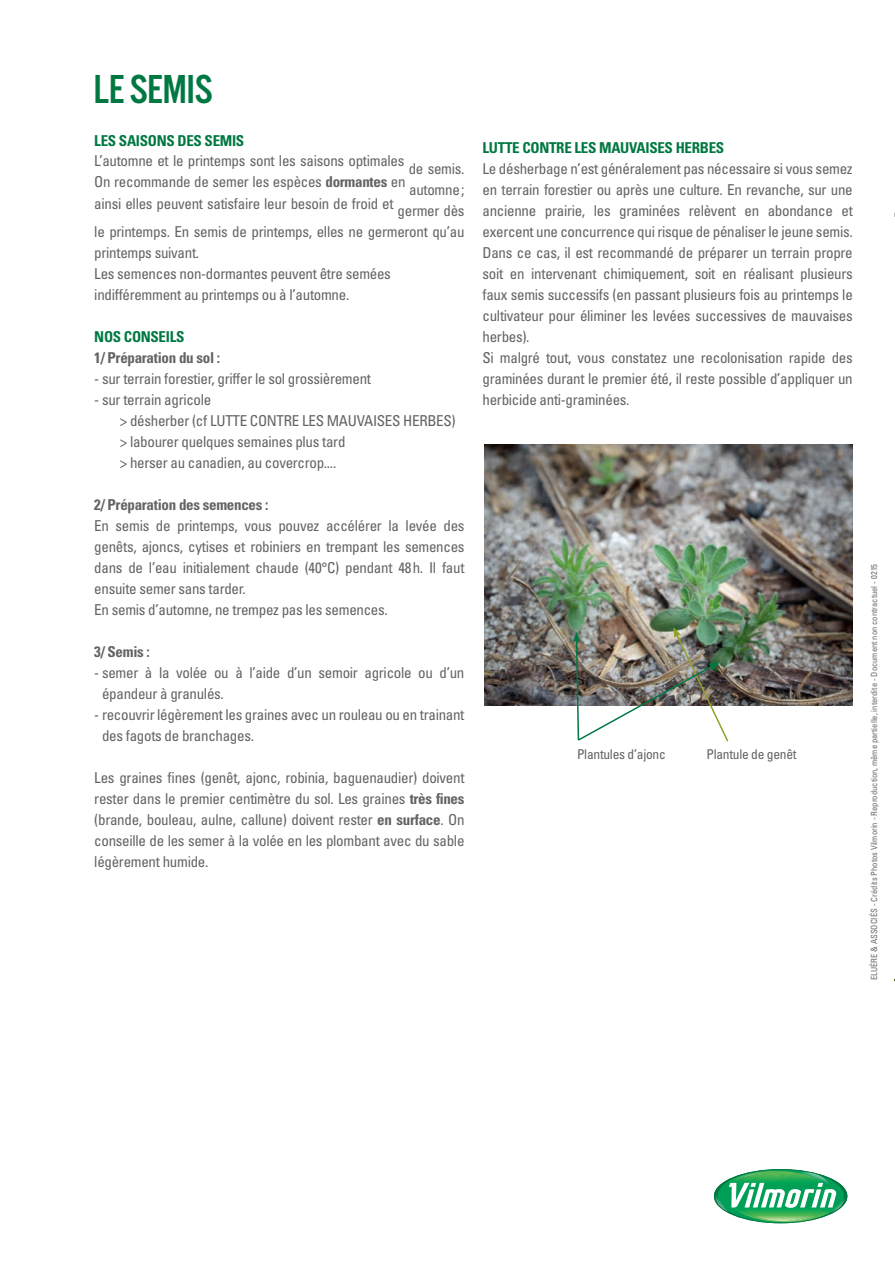
<style>
.page{position:relative;width:895px;height:1264px;background:#fff}
.page>*{position:absolute;margin:0;border:0;box-sizing:border-box;transform-origin:0 0}
.t1{font:42px "Alternate Got No 3 D";letter-spacing:-.01em;color:#007842}
.t2{font:condensed 15px/21px "Univers";letter-spacing:-.02em;color:#636366}
.t3{font:700 condensed 15px "Univers";letter-spacing:-.02em;color:#007842}
.t4{font:700 condensed 15px "Univers";letter-spacing:-.02em;color:#636366}
.t5{font:condensed 13.5px "Univers";letter-spacing:-.02em;color:#636366}
.t6{font:condensed 8.55px "Univers";color:#6c6d70}
.s1{font-weight:700}
</style>
<div class="page">
<img style="left:484px;top:444px;width:368px;height:261px">
<img style="left:572px;top:627px;width:157px;height:115px">
<svg style="left:713px;top:1168px;width:134px;height:55px"></svg>
<img style="left:823px;top:1178px;width:15px;height:40px">
<img style="left:715px;top:1188px;width:2px;height:17px">
<img style="left:843px;top:1186px;width:2px;height:20px">
<img style="left:842px;top:1186px;width:1px;height:21px">
<img style="left:823px;top:1186px;width:19px;height:26px">
<img style="left:720px;top:1170px;width:66px;height:43px">
<img style="left:728px;top:1171px;width:85px;height:50px">
<img style="left:745px;top:1209px;width:78px;height:11px">
<img style="left:786px;top:1172px;width:45px;height:10px">
<img style="left:717px;top:1187px;width:20px;height:25px">
<img style="left:726px;top:1189px;width:13px;height:22px">
<img style="left:731px;top:1172px;width:2px;height:10px">
<img style="left:733px;top:1172px;width:50px;height:10px">
<svg style="left:728px;top:1182px;width:108px;height:27px"></svg>
<h1 class="t1" style="left:93px;top:68px;width:121px">LE SEMIS</h1>
<p class="t3" style="left:94px;top:131px;width:151px">LES SAISONS DES SEMIS</p>
<p class="t2" style="left:94px;top:149px;width:313px;line-height:21.5px;text-align:justify">L’automne et le printemps sont les saisons optimales On recommande de semer les espèces <span class="s1">dormantes</span> en ainsi elles peuvent satisfaire leur besoin de froid et</p>
<p class="t2" style="left:408px;top:158px;width:57px">de semis.</p>
<p class="t2" style="left:409px;top:179px;width:57px">automne ;</p>
<p class="t2" style="left:397px;top:200px;width:68px">germer dès</p>
<p class="t2" style="left:94px;top:221px;width:372px">le printemps. En semis de printemps, elles ne germeront qu’au</p>
<p class="t2" style="left:94px;top:242px;width:106px">printemps suivant.</p>
<p class="t2" style="left:94px;top:263px;width:298px">Les semences non-dormantes peuvent être semées</p>
<p class="t2" style="left:94px;top:284px;width:256px">indifféremment au printemps ou à l’automne.</p>
<p class="t3" style="left:94px;top:327px;width:92px">NOS CONSEILS</p>
<p class="t4" style="left:94px;top:348px;width:127px">1/ Préparation du sol :</p>
<p class="t2" style="left:94px;top:368px;width:278px">- sur terrain forestier, griffer le sol grossièrement</p>
<p class="t2" style="left:120px;top:389px;width:337px;text-indent:-26px">- sur terrain agricole<br>&gt; désherber (cf LUTTE CONTRE LES MAUVAISES HERBES) &gt; labourer quelques semaines plus tard<br>&gt; herser au canadien, au covercrop....</p>
<p class="t4" style="left:94px;top:495px;width:176px">2/ Préparation des semences :</p>
<p class="t2" style="left:94px;top:515px;width:372px">En semis de printemps, vous pouvez accélérer la levée des genêts, ajoncs, cytises et robiniers en trempant les semences dans de l’eau initialement chaude (40°C) pendant 48 h. Il faut ensuite semer sans tarder.<br>En semis d’automne, ne trempez pas les semences.</p>
<p class="t4" style="left:94px;top:642px;width:57px">3/ Semis :</p>
<p class="t2" style="left:102px;top:662px;width:364px;text-indent:-8px">- semer à la volée ou à l’aide d’un semoir agricole ou d’un épandeur à granulés.</p>
<p class="t2" style="left:102px;top:704px;width:364px;text-indent:-8px">- recouvrir légèrement les graines avec un rouleau ou en trainant des fagots de branchages.</p>
<p class="t2" style="left:94px;top:767px;width:372px;text-align:justify">Les graines fines (genêt, ajonc, robinia, baguenaudier) doivent rester dans le premier centimètre du sol. Les graines <span class="s1">très fines </span>(brande, bouleau, aulne, callune) doivent rester <span class="s1">en surface</span>. On conseille de les semer à la volée en les plombant avec du sable légèrement humide.</p>
<p class="t3" style="left:482px;top:138px;width:243px">LUTTE CONTRE LES MAUVAISES HERBES</p>
<p class="t2" style="left:482px;top:158px;width:371px">Le désherbage n’est généralement pas nécessaire si vous semez en terrain forestier ou après une culture. En revanche, sur une ancienne prairie, les graminées relèvent en abondance et exercent une concurrence qui risque de pénaliser le jeune semis.<br>Dans ce cas, il est recommandé de préparer un terrain propre soit en intervenant chimiquement, soit en réalisant plusieurs faux semis successifs (en passant plusieurs fois au printemps le cultivateur pour éliminer les levées successives de mauvaises herbes).<br>Si malgré tout, vous constatez une recolonisation rapide des graminées durant le premier été, il reste possible d’appliquer un herbicide anti-graminées.</p>
<p class="t5" style="left:577px;top:745px;width:90px">Plantules d’ajonc</p>
<p class="t5" style="left:706px;top:745px;width:92px">Plantule de genêt</p>
<p class="t6" style="left:868px;top:980px;width:417px;rotate:-90deg">ELUÈRE &amp; ASSOCIÉS - Crédits Photos Vilmorin - Reproduction, même partielle, interdite - Document non contractuel - 0215</p>
</div>
